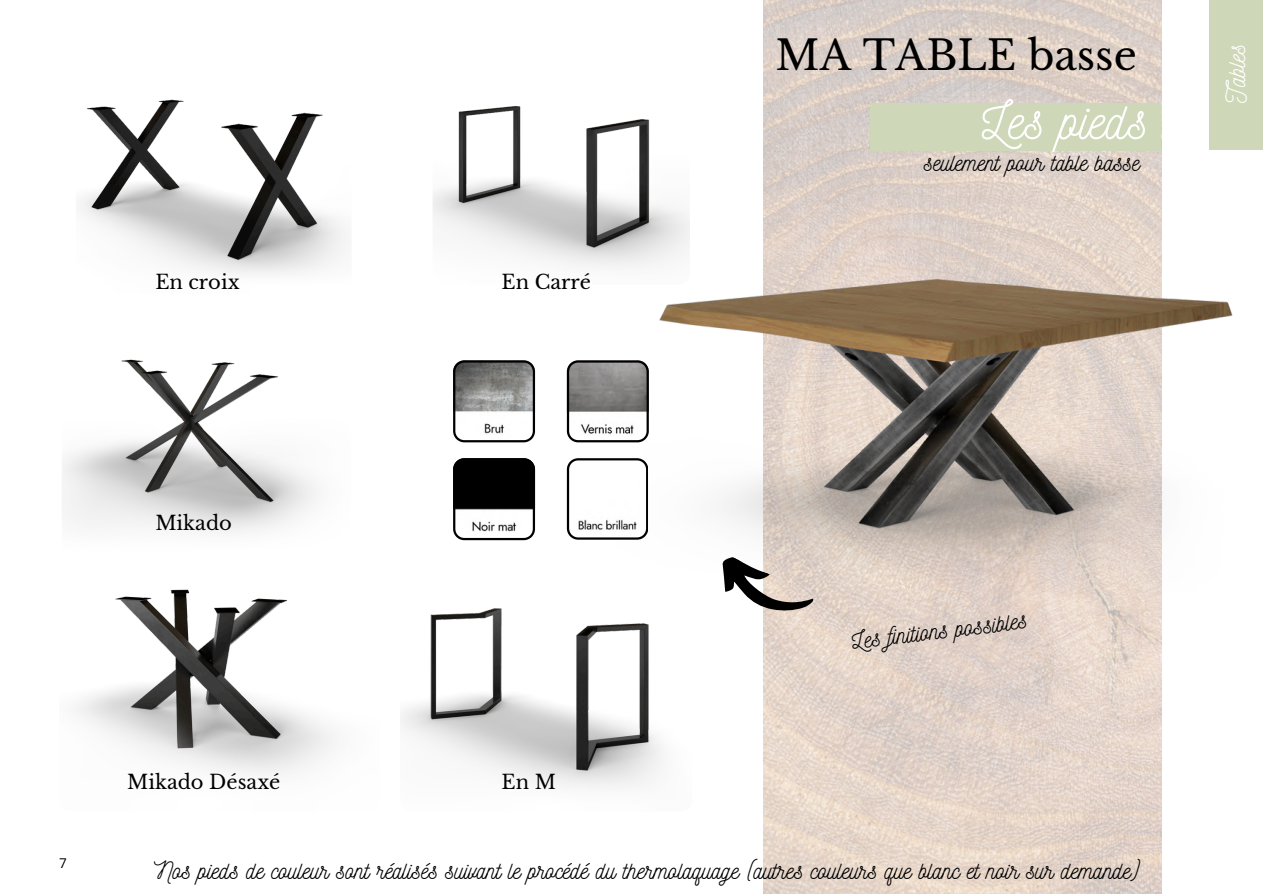
<style>
.page{position:relative;width:1263px;height:894px;background:#fff}
.page>*{position:absolute;margin:0;border:0;box-sizing:border-box;transform-origin:0 0}
.t1{font:51.75px "Nickainley";color:#fff}
.t2{font:40.5px "Libre Baskerville";color:#000}
.t3{font:25.5px "Nickainley";color:#fff}
.t4{font:24px "Nickainley";color:#000}
.t5{font:19.5px "Libre Baskerville";color:#000}
.t6{font:13.5px "Open Sans";color:#000}
</style>
<div class="page">
<div style="left:1209px;top:0;width:54px;height:149px;background:#ced7b7"></div>
<img style="left:763px;top:0;width:398px;height:893px">
<div style="left:871px;top:104px;width:290px;height:47px;background:#ced7b7"></div>
<img style="left:462px;top:151px;width:771px;height:595px">
<svg style="left:712px;top:553px;width:104px;height:74px"></svg>
<img style="left:76px;top:33px;width:276px;height:260px;border-radius:11px">
<img style="left:433px;top:106px;width:257px;height:179px">
<img style="left:76px;top:589px;width:258px;height:185px">
<img style="left:400px;top:534px;width:292px;height:254px">
<img style="left:62px;top:285px;width:289px;height:247px">
<svg style="left:453px;top:360px;width:82px;height:82px"></svg>
<svg style="left:567px;top:360px;width:82px;height:82px"></svg>
<svg style="left:453px;top:458px;width:82px;height:82px"></svg>
<svg style="left:567px;top:458px;width:81px;height:81px"></svg>
<p class="t5" style="left:155px;top:270px;width:86px">En croix</p>
<p class="t5" style="left:502px;top:270px;width:91px">En Carré</p>
<p class="t2" style="left:776px;top:31px;width:363px">MA TABLE basse</p>
<p class="t1" style="left:982px;top:87px;width:168px">Les pieds</p>
<p class="t4" style="left:924px;top:147px;width:217px">seulement pour table basse</p>
<h3 class="t3" style="left:1220px;top:103px;width:61px;rotate:-90deg">Tables</h3>
<p class="t5" style="left:155px;top:511px;width:78px">Mikado</p>
<p class="t5" style="left:127px;top:770px;width:155px">Mikado Désaxé</p>
<p class="t5" style="left:502px;top:770px;width:56px">En M</p>
<p class="t4" style="left:850px;top:625px;width:178px;rotate:-7deg">Les finitions possibles</p>
<p class="t6" style="left:59px;top:853px;width:9px">7</p>
<p class="t4" style="left:154px;top:854px;width:989px">Nos pieds de couleur sont réalisés suivant le procédé du thermolaquage (autres couleurs que blanc et noir sur demande)</p>
</div>
